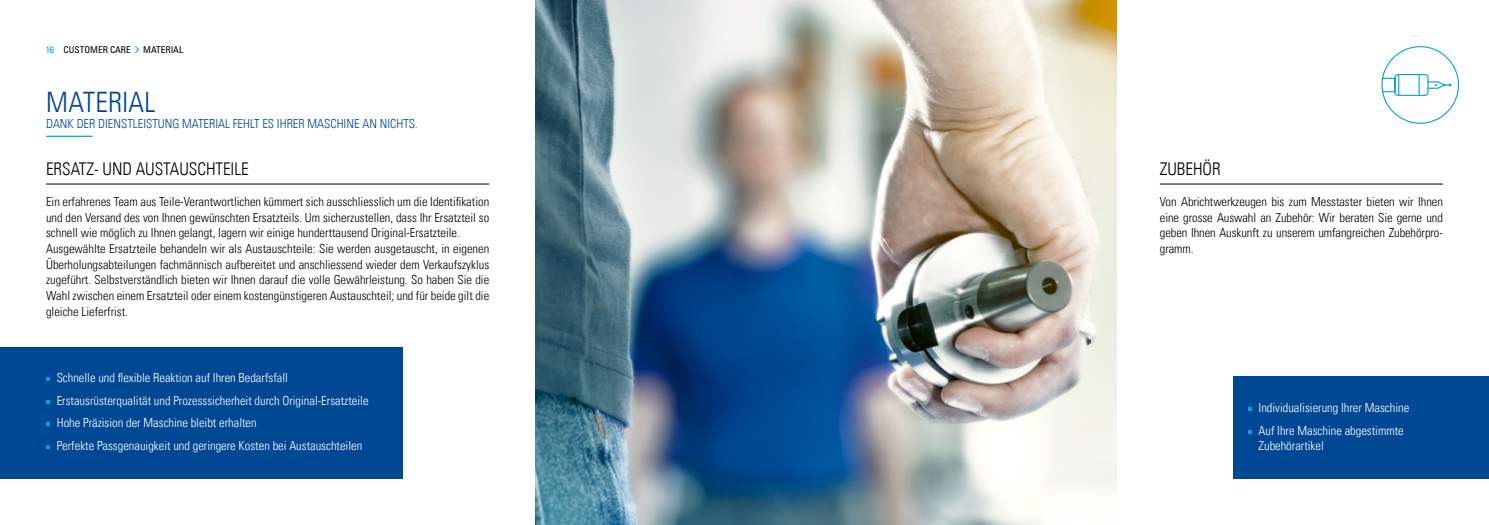
<style>
.page{position:relative;width:1489px;height:525px;background:#fff}
.page>*{position:absolute;margin:0;border:0;box-sizing:border-box;transform-origin:0 0}
.t1{font:28.12px "Univers Com 47 Light Cond";letter-spacing:.01em;color:#004893}
.t2{font:17.5px "Univers Com 47 Light Cond";letter-spacing:-.005em;color:#000}
.t3{font:12.5px/15.6px "Univers Com 47 Light Cond";color:#000}
.t4{font:12.5px/22.8px "Univers Com 47 Light Cond";color:#fff}
.t5{font:12.5px "Univers Com 47 Light Cond";color:#004893}
.t6{font:condensed 9.38px "Univers Com 57";color:#000}
.s1{color:#00a2e2}
</style>
<div class="page">
<svg style="left:135px;top:46px;width:5px;height:8px"></svg>
<div style="left:0;top:346px;width:403px;height:132px;background:#004893"></div>
<svg style="left:46px;top:377px;width:4px;height:3px"></svg>
<svg style="left:46px;top:400px;width:4px;height:3px"></svg>
<svg style="left:46px;top:422px;width:4px;height:4px"></svg>
<svg style="left:46px;top:445px;width:4px;height:3px"></svg>
<hr style="left:46px;top:136px;width:46px;height:1px;background:#00a2e2">
<hr style="left:46px;top:183px;width:443px;height:1px;background:#000">
<img style="left:535px;top:0;width:581px;height:524px">
<div style="left:1233px;top:376px;width:255px;height:102px;background:#004893"></div>
<hr style="left:1159px;top:183px;width:283px;height:1px;background:#000">
<svg style="left:1381px;top:46px;width:78px;height:78px"></svg>
<hr style="left:1397px;top:74px;width:2px;height:21px;background:#00a2e2">
<p class="t6" style="left:46px;top:44px;width:87px"><span class="s1">16</span> CUSTOMER CARE</p>
<p class="t6" style="left:143px;top:44px;width:41px">MATERIAL</p>
<h1 class="t1" style="left:46px;top:85px;width:111px">MATERIAL</h1>
<p class="t5" style="left:46px;top:116px;width:373px">DANK DER DIENSTLEISTUNG MATERIAL FEHLT ES IHRER MASCHINE AN NICHTS.</p>
<h2 class="t2" style="left:46px;top:158px;width:204px">ERSATZ- UND AUSTAUSCHTEILE</h2>
<p class="t3" style="left:46px;top:194px;width:444px">Ein erfahrenes Team aus Teile-Verantwortlichen kümmert sich ausschliesslich um die Identifikation und den Versand des von Ihnen gewünschten Ersatzteils. Um sicherzustellen, dass Ihr Ersatzteil so schnell wie möglich zu Ihnen gelangt, lagern wir einige hunderttausend Original-Ersatzteile.<br>Ausgewählte Ersatzteile behandeln wir als Austauschteile: Sie werden ausgetauscht, in eigenen Überholungsabteilungen fachmännisch aufbereitet und anschliessend wieder dem Verkaufszyklus zugeführt. Selbstverständlich bieten wir Ihnen darauf die volle Gewährleistung. So haben Sie die Wahl zwischen einem Ersatzteil oder einem kostengünstigeren Austauschteil; und für beide gilt die gleiche Lieferfrist.</p>
<p class="t4" style="left:57px;top:366px;width:313px">Schnelle und flexible Reaktion auf Ihren Bedarfsfall Erstausrüsterqualität und Prozesssicherheit durch Original-Ersatzteile Hohe Präzision der Maschine bleibt erhalten<br>Perfekte Passgenauigkeit und geringere Kosten bei Austauschteilen</p>
<h2 class="t2" style="left:1159px;top:158px;width:62px">ZUBEHÖR</h2>
<p class="t3" style="left:1159px;top:194px;width:284px;text-align:justify">Von Abrichtwerkzeugen bis zum Messtaster bieten wir Ihnen eine grosse Auswahl an Zubehör: Wir beraten Sie gerne und geben Ihnen Auskunft zu unserem umfangreichen Zubehörpro&shy;gramm.</p>
<p class="t4" style="left:1258px;top:396px;width:152px">Individualisierung Ihrer Maschine<br>Auf Ihre Maschine abgestimmte</p>
<p class="t4" style="left:1258px;top:434px;width:67px">Zubehörartikel</p>
</div>
